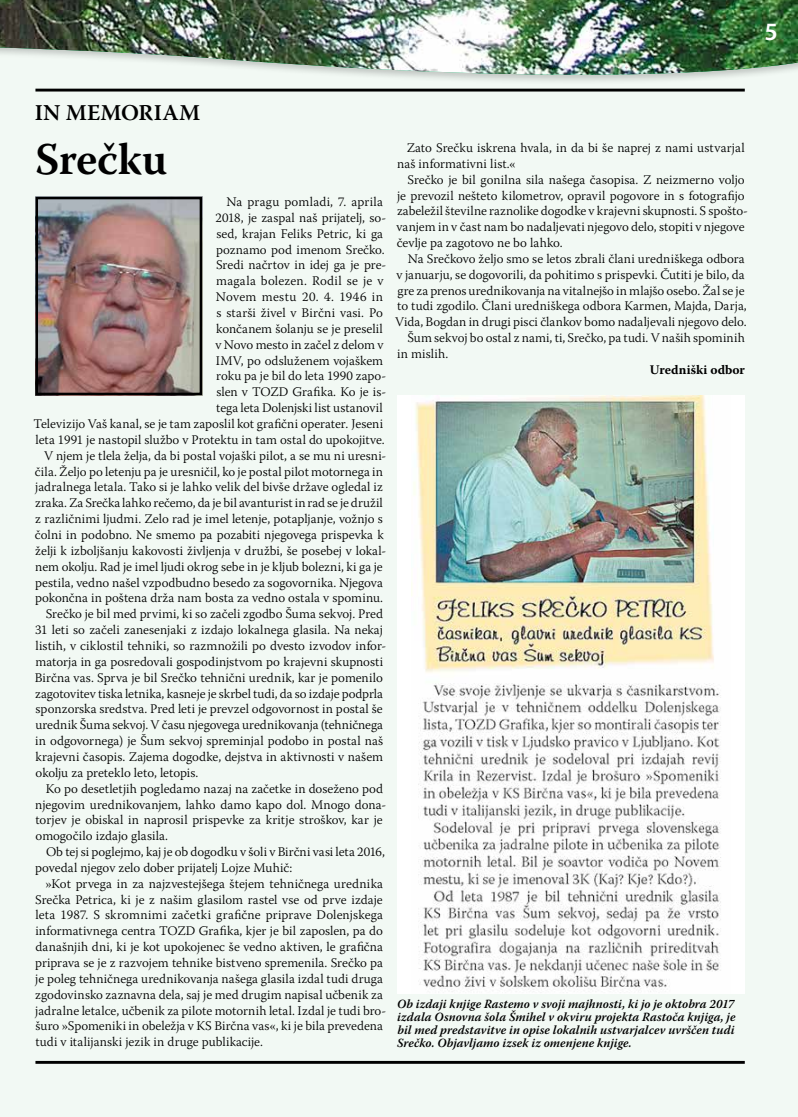
<style>
.page{position:relative;width:798px;height:1117px;background:#fff}
.page>*{position:absolute;margin:0;border:0;box-sizing:border-box;transform-origin:0 0}
.t1{font:600 45px "Warnock Pro";letter-spacing:-.01em;color:#000}
.t2{font:600 25px "Myriad Pro";color:#fff}
.t3{font:600 22.5px "Warnock Pro";letter-spacing:.01em;color:#000}
.t4{font:300 13.12px/15.9px "Warnock Pro";color:#000}
.t5{font:300 13.12px "Warnock Pro";letter-spacing:.02em;color:#000}
.t6{font:300 13.12px "Warnock Pro";letter-spacing:.03em;color:#000}
.t7{font:700 13.12px "Warnock Pro";letter-spacing:.005em;color:#000}
.t8{font:italic 600 12.5px/13.1px "Warnock Pro";letter-spacing:.005em;color:#000;text-align:justify}
</style>
<div class="page">
<div style="left:1px;top:94px;width:796px;height:1022px;background:#f2f9f4"></div>
<svg style="left:0;top:94px;width:1px;height:1022px"></svg>
<svg style="left:0;top:76px;width:797px;height:18px;fill:#f2f9f4"></svg>
<img style="left:0;top:0;width:797px;height:76px">
<img style="left:38px;top:200px;width:161px;height:192px">
<div style="left:35px;top:197px;width:167px;height:198px;border:2px solid #000"></div>
<div style="left:397px;top:395px;width:347px;height:598px;background:#fff"></div>
<img style="left:411px;top:395px;width:310px;height:597px">
<hr style="left:35px;top:89px;width:709px;height:2px;background:#000">
<hr style="left:35px;top:1060px;width:709px;height:3px;background:#000">
<h2 class="t2" style="left:764px;top:16px;width:15px">5</h2>
<h3 class="t3" style="left:35px;top:99px;width:167px">IN MEMORIAM</h3>
<h1 class="t1" style="left:35px;top:132px;width:134px">Srečku</h1>
<p class="t5" style="left:226px;top:194px;width:158px">Na pragu pomladi, 7. aprila</p>
<p class="t4" style="left:215px;top:209px;width:172px">2018, je zaspal naš prijatelj, so-</p>
<p class="t4" style="left:216px;top:225px;width:168px">sed, krajan Feliks Petric, ki ga</p>
<p class="t4" style="left:216px;top:241px;width:170px">poznamo pod imenom Srečko.</p>
<p class="t4" style="left:216px;top:257px;width:172px">Sredi načrtov in idej ga je pre-</p>
<p class="t5" style="left:216px;top:273px;width:169px">magala bolezen. Rodil se je v</p>
<p class="t6" style="left:216px;top:289px;width:169px">Novem mestu 20. 4. 1946 in</p>
<p class="t4" style="left:216px;top:304px;width:168px">s starši živel v Birčni vasi. Po</p>
<p class="t4" style="left:216px;top:320px;width:168px">končanem šolanju se je preselil</p>
<p class="t4" style="left:215px;top:336px;width:169px">v Novo mesto in začel z delom v</p>
<p class="t4" style="left:216px;top:352px;width:168px">IMV, po odsluženem vojaškem</p>
<p class="t4" style="left:216px;top:368px;width:171px">roku pa je bil do leta 1990 zapo-</p>
<p class="t4" style="left:216px;top:384px;width:171px">slen v TOZD Grafika. Ko je is-</p>
<p class="t4" style="left:216px;top:399px;width:168px">tega leta Dolenjski list ustanovil</p>
<p class="t4" style="left:34px;top:415px;width:351px">Televizijo Vaš kanal, se je tam zaposlil kot grafični operater. Jeseni</p>
<p class="t4" style="left:35px;top:431px;width:351px">leta 1991 je nastopil službo v Protektu in tam ostal do upokojitve.</p>
<p class="t4" style="left:44px;top:447px;width:343px">V njem je tlela želja, da bi postal vojaški pilot, a se mu ni uresni-</p>
<p class="t4" style="left:35px;top:463px;width:349px">čila. Željo po letenju pa je uresničil, ko je postal pilot motornega in</p>
<p class="t4" style="left:35px;top:479px;width:349px">jadralnega letala. Tako si je lahko velik del bivše države ogledal iz</p>
<p class="t4" style="left:35px;top:494px;width:349px">zraka. Za Srečka lahko rečemo, da je bil avanturist in rad se je družil</p>
<p class="t4" style="left:35px;top:510px;width:349px">z različnimi ljudmi. Zelo rad je imel letenje, potapljanje, vožnjo s</p>
<p class="t4" style="left:35px;top:526px;width:350px">čolni in podobno. Ne smemo pa pozabiti njegovega prispevka k</p>
<p class="t4" style="left:35px;top:542px;width:352px">želji k izboljšanju kakovosti življenja v družbi, še posebej v lokal-</p>
<p class="t4" style="left:35px;top:558px;width:349px">nem okolju. Rad je imel ljudi okrog sebe in je kljub bolezni, ki ga je</p>
<p class="t4" style="left:35px;top:574px;width:349px">pestila, vedno našel vzpodbudno besedo za sogovornika. Njegova</p>
<p class="t4" style="left:35px;top:589px;width:349px">pokončna in poštena drža nam bosta za vedno ostala v spominu.</p>
<p class="t4" style="left:46px;top:605px;width:338px">Srečko je bil med prvimi, ki so začeli zgodbo Šuma sekvoj. Pred</p>
<p class="t4" style="left:35px;top:621px;width:349px">31 leti so začeli zanesenjaki z izdajo lokalnega glasila. Na nekaj</p>
<p class="t4" style="left:35px;top:637px;width:352px">listih, v ciklostil tehniki, so razmnožili po dvesto izvodov infor-</p>
<p class="t4" style="left:35px;top:653px;width:349px">matorja in ga posredovali gospodinjstvom po krajevni skupnosti</p>
<p class="t4" style="left:35px;top:669px;width:349px">Birčna vas. Sprva je bil Srečko tehnični urednik, kar je pomenilo</p>
<p class="t4" style="left:35px;top:685px;width:349px">zagotovitev tiska letnika, kasneje je skrbel tudi, da so izdaje podprla</p>
<p class="t4" style="left:36px;top:700px;width:348px">sponzorska sredstva. Pred leti je prevzel odgovornost in postal še</p>
<p class="t4" style="left:35px;top:716px;width:349px">urednik Šuma sekvoj. V času njegovega urednikovanja (tehničnega</p>
<p class="t4" style="left:35px;top:732px;width:349px">in odgovornega) je Šum sekvoj spreminjal podobo in postal naš</p>
<p class="t4" style="left:35px;top:748px;width:349px">krajevni časopis. Zajema dogodke, dejstva in aktivnosti v našem</p>
<p class="t4" style="left:36px;top:764px;width:164px">okolju za preteklo leto, letopis.</p>
<p class="t4" style="left:46px;top:780px;width:339px">Ko po desetletjih pogledamo nazaj na začetke in doseženo pod</p>
<p class="t4" style="left:35px;top:795px;width:352px">njegovim urednikovanjem, lahko damo kapo dol. Mnogo dona-</p>
<p class="t4" style="left:35px;top:811px;width:349px">torjev je obiskal in naprosil prispevke za kritje stroškov, kar je</p>
<p class="t4" style="left:36px;top:827px;width:134px">omogočilo izdajo glasila.</p>
<p class="t4" style="left:46px;top:843px;width:340px">Ob tej si poglejmo, kaj je ob dogodku v šoli v Birčni vasi leta 2016,</p>
<p class="t4" style="left:35px;top:859px;width:258px">povedal njegov zelo dober prijatelj Lojze Muhič:</p>
<p class="t4" style="left:46px;top:875px;width:339px">»Kot prvega in za najzvestejšega štejem tehničnega urednika</p>
<p class="t4" style="left:35px;top:890px;width:349px">Srečka Petrica, ki je z našim glasilom rastel vse od prve izdaje</p>
<p class="t4" style="left:35px;top:906px;width:349px">leta 1987. S skromnimi začetki grafične priprave Dolenjskega</p>
<p class="t4" style="left:35px;top:922px;width:349px">informativnega centra TOZD Grafika, kjer je bil zaposlen, pa do</p>
<p class="t4" style="left:36px;top:938px;width:349px">današnjih dni, ki je kot upokojenec še vedno aktiven, le grafična</p>
<p class="t4" style="left:35px;top:954px;width:349px">priprava se je z razvojem tehnike bistveno spremenila. Srečko pa</p>
<p class="t4" style="left:35px;top:970px;width:349px">je poleg tehničnega urednikovanja našega glasila izdal tudi druga</p>
<p class="t4" style="left:35px;top:986px;width:349px">zgodovinsko zaznavna dela, saj je med drugim napisal učbenik za</p>
<p class="t4" style="left:35px;top:1001px;width:352px">jadralne letalce, učbenik za pilote motornih letal. Izdal je tudi bro-</p>
<p class="t4" style="left:35px;top:1017px;width:349px">šuro »Spomeniki in obeležja v KS Birčna vas«, ki je bila prevedena</p>
<p class="t4" style="left:35px;top:1033px;width:229px">tudi v italijanski jezik in druge publikacije.</p>
<p class="t4" style="left:397px;top:139px;width:349px;text-indent:10px">Zato Srečku iskrena hvala, in da bi še naprej z nami ustvarjal naš informativni list.«</p>
<p class="t4" style="left:396px;top:171px;width:353px;text-indent:11px">Srečko je bil gonilna sila našega časopisa. Z neizmerno voljo je prevozil nešteto kilometrov, opravil pogovore in s fotografijo zabeležil številne raznolike dogodke v krajevni skupnosti. S spošto&shy;vanjem in v čast nam bo nadaljevati njegovo delo, stopiti v njegove čevlje pa zagotovo ne bo lahko.</p>
<p class="t4" style="left:407px;top:250px;width:338px">Na Srečkovo željo smo se letos zbrali člani uredniškega odbora</p>
<p class="t4" style="left:396px;top:266px;width:350px">v januarju, se dogovorili, da pohitimo s prispevki. Čutiti je bilo, da</p>
<p class="t4" style="left:397px;top:282px;width:348px">gre za prenos urednikovanja na vitalnejšo in mlajšo osebo. Žal se je</p>
<p class="t4" style="left:397px;top:298px;width:351px">to tudi zgodilo. Člani uredniškega odbora Karmen, Majda, Darja,</p>
<p class="t4" style="left:395px;top:314px;width:353px">Vida, Bogdan in drugi pisci člankov bomo nadaljevali njegovo delo.</p>
<p class="t4" style="left:407px;top:329px;width:339px">Šum sekvoj bo ostal z nami, ti, Srečko, pa tudi. V naših spominih</p>
<p class="t5" style="left:397px;top:345px;width:53px">in mislih.</p>
<p class="t7" style="left:649px;top:361px;width:97px">Uredniški odbor</p>
<p class="t8" style="left:397px;top:996px;width:340px">Ob izdaji knjige Rastemo v svoji majhnosti, ki jo je oktobra 2017 izdala Osnovna šola Šmihel v okviru projekta Rastoča knjiga, je bil med predstavitve in opise lokalnih ustvarjalcev uvrščen tudi Srečko. Objavljamo izsek iz omenjene knjige.</p>
</div>
